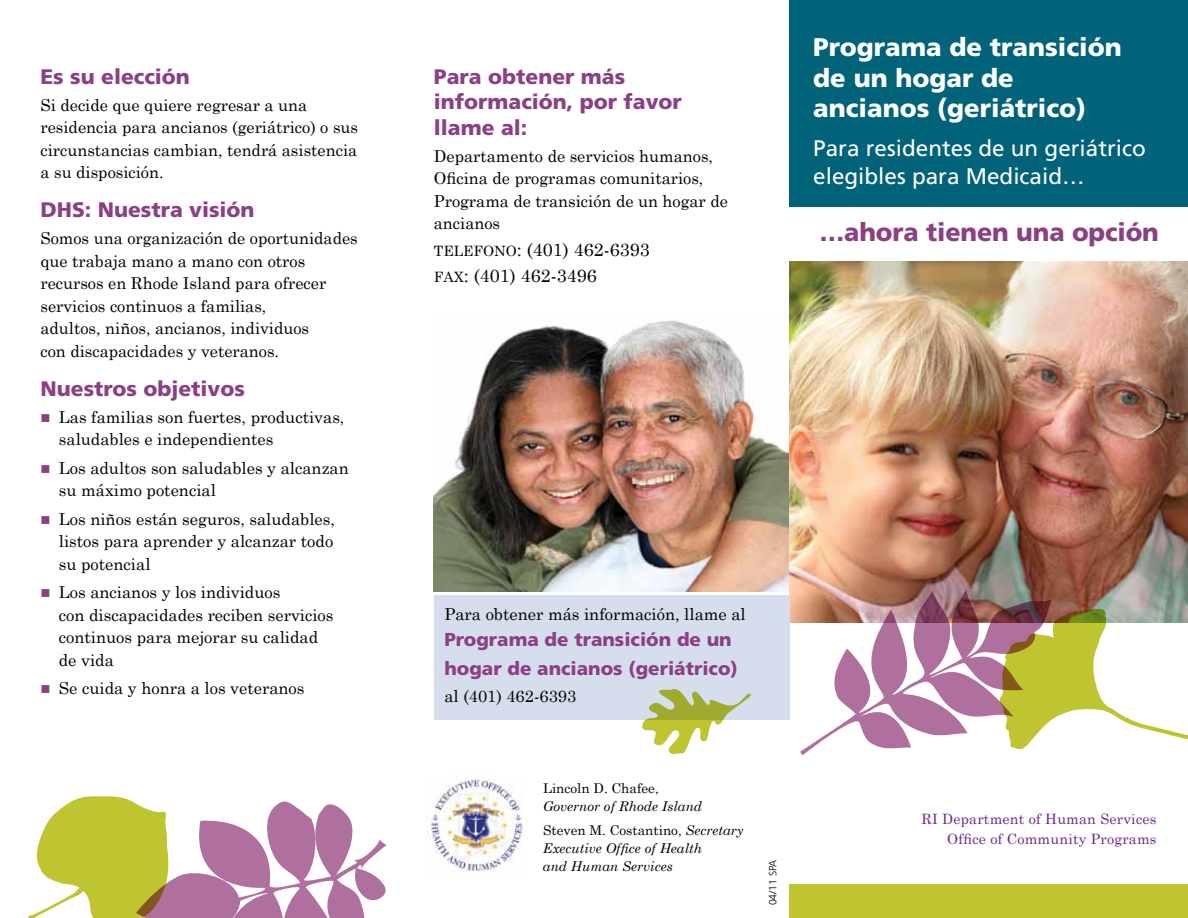
<style>
.page{position:relative;width:1188px;height:918px;background:#fff}
.page>*{position:absolute;margin:0;border:0;box-sizing:border-box;transform-origin:0 0}
.t1{font:900 25.5px/30.8px "Frutiger";color:#fff}
.t2{font:900 25.5px "Frutiger";letter-spacing:-.005em;color:#8a4083}
.t3{font:22.5px/27.8px "Frutiger";color:#fff}
.t4{font:900 21px/25.5px "Frutiger";color:#8a4083}
.t5{font:900 18.75px/28.5px "Frutiger";color:#8a4083}
.t6{font:18px/26.2px "Century Schoolbook";color:#000}
.t7{font:16.5px/22.5px "Century Schoolbook";color:#000}
.t8{font:14.25px/20.2px "Century Schoolbook";letter-spacing:.015em;color:#6a2889;text-align:right}
.t9{font:italic 13.5px/24px "Century Schoolbook";color:#000}
.t10{font:13.5px "Century Schoolbook";color:#000}
.t11{font:300 10.5px "Frutiger";color:#000}
.s1{color:#8a4083}
.s2{font-size:14.25px}
.s3{font-style:normal}
</style>
<div class="page">
<img style="left:434px;top:312px;width:356px;height:280px">
<img style="left:427px;top:777px;width:96px;height:95px">
<div style="left:790px;top:884px;width:398px;height:34px;background:#bec531"></div>
<div style="left:790px;top:0;width:398px;height:206px;background:#006379"></div>
<img style="left:790px;top:262px;width:398px;height:360px">
<svg style="left:800px;top:589px;width:388px;height:166px"></svg>
<svg style="left:28px;top:796px;width:359px;height:122px"></svg>
<div style="left:434px;top:595px;width:355px;height:125px;background:#d6deee"></div>
<svg style="left:642px;top:689px;width:109px;height:65px"></svg>
<p class="t4" style="left:40px;top:63px;width:151px">Es su elección</p>
<p class="t7" style="left:40px;top:93px;width:319px">Si decide que quiere regresar a una residencia para ancianos (geriátrico) o sus circunstancias cambian, tendrá asistencia a su disposición.</p>
<p class="t4" style="left:40px;top:197px;width:216px">DHS: Nuestra visión</p>
<p class="t7" style="left:40px;top:227px;width:319px">Somos una organización de oportunidades que trabaja mano a mano con otros recursos en Rhode Island para ofrecer servicios continuos a familias,<br>adultos, niños, ancianos, individuos<br>con discapacidades y veteranos.</p>
<p class="t4" style="left:40px;top:375px;width:206px">Nuestros objetivos</p>
<p class="t7" style="left:59px;top:405px;width:287px;text-indent:-18px"><span class="s1">■</span> Las familias son fuertes, productivas, saludables e independientes</p>
<p class="t7" style="left:59px;top:456px;width:292px;text-indent:-18px"><span class="s1">■</span> Los adultos son saludables y alcanzan su máximo potencial</p>
<p class="t7" style="left:59px;top:507px;width:278px;text-align:justify;text-indent:-18px"><span class="s1">■</span> Los niños están seguros, saludables, listos para aprender y alcanzar todo su potencial</p>
<p class="t7" style="left:59px;top:581px;width:276px;text-indent:-18px"><span class="s1">■</span> Los ancianos y los individuos<br>con discapacidades reciben servicios continuos para mejorar su calidad de vida</p>
<p class="t7" style="left:40px;top:677px;width:266px"><span class="s1">■</span> Se cuida y honra a los veteranos</p>
<p class="t4" style="left:434px;top:63px;width:250px">Para obtener más información, por favor llame al:</p>
<p class="t7" style="left:434px;top:144px;width:296px">Departamento de servicios humanos,<br>Oficina de programas comunitarios,<br>Programa de transición de un hogar de ancianos</p>
<p class="t6" style="left:434px;top:236px;width:217px"><span class="s2">TELEFONO</span>: (401) 462-6393<br><span class="s2">FAX</span>: (401) 462-3496</p>
<h1 class="t1" style="left:813px;top:31px;width:310px">Programa de transición de un hogar de ancianos (geriátrico)</h1>
<h2 class="t3" style="left:813px;top:134px;width:334px">Para residentes de un geriátrico elegibles para Medicaid…</h2>
<h1 class="t2" style="left:819px;top:217px;width:341px">…ahora tienen una opción</h1>
<p class="t7" style="left:444px;top:602px;width:303px">Para obtener más información, llame al</p>
<p class="t5" style="left:444px;top:625px;width:295px">Programa de transición de un hogar de ancianos (geriátrico)</p>
<p class="t7" style="left:444px;top:684px;width:133px">al (401) 462-6393</p>
<p class="t10" style="left:543px;top:780px;width:117px">Lincoln D. Chafee,</p>
<p class="t9" style="left:543px;top:794px;width:202px">Governor of Rhode Island<br><span class="s3">Steven M. Costantino,</span> Secretary</p>
<p class="t9" style="left:543px;top:839px;width:161px;line-height:18px">Executive Office of Health and Human Services</p>
<p class="t11" style="left:767px;top:905px;width:47px;rotate:-90deg">04/11 SPA</p>
<p class="t8" style="left:922px;top:809px;width:236px">RI Department of Human Services<br>Office of Community Programs</p>
</div>
